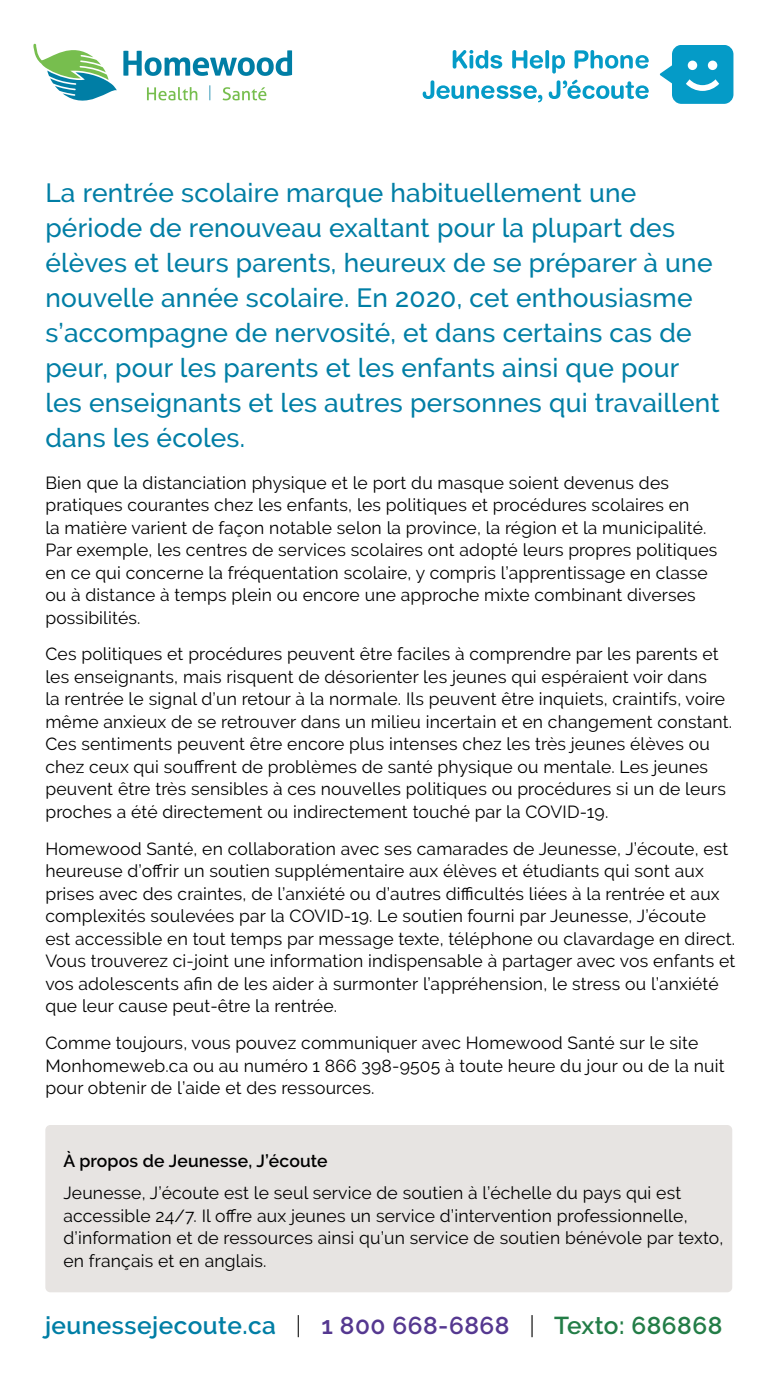
<style>
.page{position:relative;width:777px;height:1380px;background:#fff}
.page>*{position:absolute;margin:0;border:0;box-sizing:border-box;transform-origin:0 0}
.t1{font:500 26.25px/35px "Raleway";letter-spacing:.01em;color:#007ea5}
.t2{font:600 24.38px "Raleway";letter-spacing:.02em;color:#007ea5}
.t3{font:17.5px/22.5px "Raleway";letter-spacing:.01em;color:#000}
.t4{font:600 17.5px "Raleway";letter-spacing:.01em;color:#000}
.s1{font-weight:300;color:#000}
.s2{color:#553890}
.s3{color:#237d47}
</style>
<div class="page">
<svg style="left:123px;top:50px;width:169px;height:26px"></svg>
<svg style="left:147px;top:87px;width:50px;height:13px"></svg>
<svg style="left:222px;top:87px;width:44px;height:13px"></svg>
<svg style="left:209px;top:85px;width:1px;height:15px"></svg>
<svg style="left:33px;top:43px;width:84px;height:58px"></svg>
<svg style="left:452px;top:50px;width:8px;height:19px"></svg>
<svg style="left:460px;top:50px;width:7px;height:19px"></svg>
<svg style="left:467px;top:50px;width:15px;height:19px"></svg>
<svg style="left:482px;top:50px;width:21px;height:19px"></svg>
<svg style="left:512px;top:50px;width:9px;height:19px"></svg>
<svg style="left:521px;top:50px;width:15px;height:19px"></svg>
<svg style="left:536px;top:55px;width:7px;height:14px"></svg>
<svg style="left:545px;top:50px;width:20px;height:22px"></svg>
<svg style="left:574px;top:50px;width:8px;height:19px"></svg>
<svg style="left:582px;top:50px;width:14px;height:19px"></svg>
<svg style="left:596px;top:54px;width:15px;height:15px"></svg>
<svg style="left:611px;top:55px;width:16px;height:14px"></svg>
<svg style="left:627px;top:55px;width:22px;height:14px"></svg>
<svg style="left:422px;top:91px;width:6px;height:8px"></svg>
<svg style="left:428px;top:80px;width:15px;height:19px"></svg>
<svg style="left:443px;top:85px;width:15px;height:14px"></svg>
<svg style="left:458px;top:85px;width:15px;height:14px"></svg>
<svg style="left:473px;top:85px;width:15px;height:14px"></svg>
<svg style="left:488px;top:85px;width:13px;height:14px"></svg>
<svg style="left:501px;top:85px;width:13px;height:14px"></svg>
<svg style="left:514px;top:85px;width:19px;height:14px"></svg>
<svg style="left:559px;top:71px;width:15px;height:28px"></svg>
<svg style="left:574px;top:79px;width:13px;height:20px"></svg>
<svg style="left:587px;top:85px;width:15px;height:14px"></svg>
<svg style="left:602px;top:85px;width:14px;height:14px"></svg>
<svg style="left:616px;top:85px;width:11px;height:14px"></svg>
<svg style="left:627px;top:81px;width:22px;height:18px"></svg>
<svg style="left:550px;top:72px;width:18px;height:27px"></svg>
<svg style="left:529px;top:86px;width:21px;height:17px"></svg>
<svg style="left:659px;top:45px;width:74px;height:59px;fill:#059bc7"></svg>
<div style="left:45px;top:1125px;width:687px;height:167px;background:#e7e4e2;border-radius:5px"></div>
<p class="t1" style="left:45px;top:175px;width:675px">La rentrée scolaire marque habituellement une période de renouveau exaltant pour la plupart des élèves et leurs parents, heureux de se préparer à une nouvelle année scolaire. En 2020, cet enthousiasme s’accompagne de nervosité, et dans certains cas de peur, pour les parents et les enfants ainsi que pour les enseignants et les autres personnes qui travaillent dans les écoles.</p>
<p class="t3" style="left:45px;top:471px;width:673px">Bien que la distanciation physique et le port du masque soient devenus des pratiques courantes chez les enfants, les politiques et procédures scolaires en<br>la matière varient de façon notable selon la province, la région et la municipalité.<br>Par exemple, les centres de services scolaires ont adopté leurs propres politiques en ce qui concerne la fréquentation scolaire, y compris l’apprentissage en classe ou à distance à temps plein ou encore une approche mixte combinant diverses possibilités.</p>
<p class="t3" style="left:45px;top:643px;width:688px">Ces politiques et procédures peuvent être faciles à comprendre par les parents et les enseignants, mais risquent de désorienter les jeunes qui espéraient voir dans<br>la rentrée le signal d’un retour à la normale. Ils peuvent être inquiets, craintifs, voire même anxieux de se retrouver dans un milieu incertain et en changement constant.<br>Ces sentiments peuvent être encore plus intenses chez les très jeunes élèves ou chez ceux qui souffrent de problèmes de santé physique ou mentale. Les jeunes peuvent être très sensibles à ces nouvelles politiques ou procédures si un de leurs proches a été directement ou indirectement touché par la COVID-19.</p>
<p class="t3" style="left:45px;top:837px;width:691px">Homewood Santé, en collaboration avec ses camarades de Jeunesse, J’écoute, est heureuse d’offrir un soutien supplémentaire aux élèves et étudiants qui sont aux prises avec des craintes, de l’anxiété ou d’autres difficultés liées à la rentrée et aux complexités soulevées par la COVID-19. Le soutien fourni par Jeunesse, J’écoute est accessible en tout temps par message texte, téléphone ou clavardage en direct.<br>Vous trouverez ci-joint une information indispensable à partager avec vos enfants et vos adolescents afin de les aider à surmonter l’appréhension, le stress ou l’anxiété que leur cause peut-être la rentrée.</p>
<p class="t3" style="left:45px;top:1032px;width:680px">Comme toujours, vous pouvez communiquer avec Homewood Santé sur le site<br>Monhomeweb.ca ou au numéro 1 866 398-9505 à toute heure du jour ou de la nuit pour obtenir de l’aide et des ressources.</p>
<p class="t4" style="left:63px;top:1151px;width:265px">À propos de Jeunesse, J’écoute</p>
<p class="t3" style="left:63px;top:1182px;width:661px">Jeunesse, J’écoute est le seul service de soutien à l’échelle du pays qui est accessible 24/7. Il offre aux jeunes un service d’intervention professionnelle, d’information et de ressources ainsi qu’un service de soutien bénévole par texto, en français et en anglais.</p>
<p class="t2" style="left:45px;top:1312px;width:678px">jeunessejecoute.ca <span class="s1">|</span> <span class="s2">1 800 668-6868</span> <span class="s1">|</span> <span class="s3">Texto: 686868</span></p>
</div>
